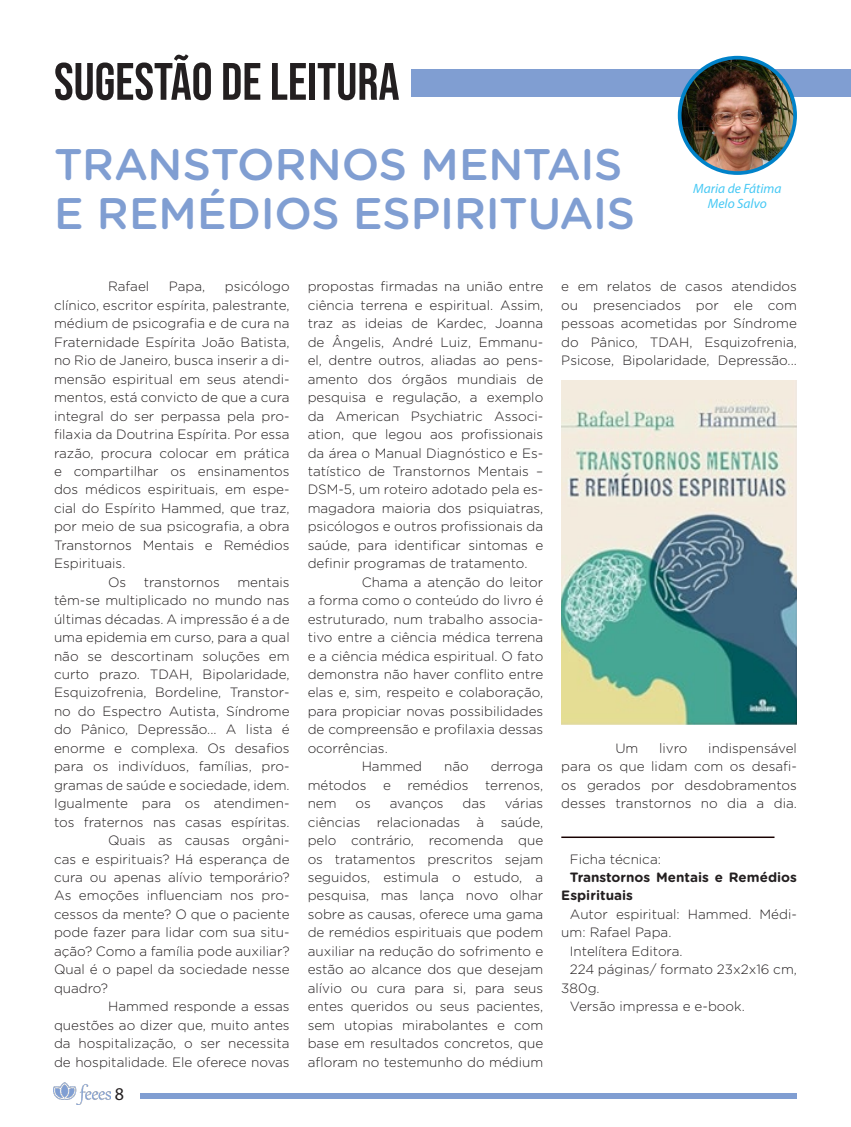
<style>
.page{position:relative;width:851px;height:1127px;background:#fff}
.page>*{position:absolute;margin:0;border:0;box-sizing:border-box;transform-origin:0 0}
.t1{font:52.5px "Bebas Neue";color:#231f20}
.t2{font:500 44.25px "Gotham Rounded";letter-spacing:-.005em;color:#809ed2}
.t3{font:18px "Myriad Pro";color:#231f20}
.t4{font:300 13.5px/18.5px "Gotham Rounded";color:#231f20;text-align:justify}
.t5{font:700 13.5px/18.5px "Gotham Rounded";color:#231f20}
.t6{font:italic 13.5px/15px "Myriad Pro";color:#45c8f4;text-align:center}
</style>
<div class="page">
<img style="left:54px;top:1082px;width:57px;height:22px">
<div style="left:140px;top:1093px;width:656px;height:6px;background:#809ed2"></div>
<div style="left:411px;top:70px;width:439px;height:27px;background:#809ed2"></div>
<img style="left:679px;top:58px;width:116px;height:115px;border-radius:58px">
<div style="left:677px;top:56px;width:119px;height:119px;border:4px solid #0082c9;border-radius:50%"></div>
<img style="left:561px;top:381px;width:235px;height:343px">
<hr style="left:561px;top:836px;width:213px;height:2px;background:#180000">
<p class="t1" style="left:54px;top:52px;width:347px">SUGESTÃO DE LEITURA</p>
<p class="t2" style="left:54px;top:133px;width:570px">TRANSTORNOS MENTAIS</p>
<p class="t2" style="left:54px;top:181px;width:582px">E REMÉDIOS ESPIRITUAIS</p>
<p class="t6" style="left:693px;top:181px;width:90px">Maria de Fátima<br>Melo Salvo</p>
<p class="t4" style="left:54px;top:277px;width:237px;text-indent:171px">psicólogo clínico, escritor espírita, palestrante, médium de psicografia e de cura na Fraternidade Espírita João Batista, no Rio de Janeiro, busca inserir a di&shy;mensão espiritual em seus atendi&shy;mentos, está convicto de que a cura integral do ser perpassa pela pro&shy;filaxia da Doutrina Espírita. Por essa razão, procura colocar em prática e compartilhar os ensinamentos dos médicos espirituais, em espe&shy;cial do Espírito Hammed, que traz, por meio de sua psicografia, a obra Transtornos Mentais e Remédios Espirituais.</p>
<p class="t4" style="left:108px;top:572px;width:20px">Os</p>
<p class="t4" style="left:144px;top:572px;width:77px">transtornos</p>
<p class="t4" style="left:108px;top:277px;width:43px">Rafael</p>
<p class="t4" style="left:169px;top:277px;width:38px">Papa,</p>
<p class="t4" style="left:54px;top:572px;width:237px;text-indent:183px">mentais têm-se multiplicado no mundo nas últimas décadas. A impressão é a de uma epidemia em curso, para a qual não se descortinam soluções em curto prazo. TDAH, Bipolaridade, Esquizofrenia, Bordeline, Transtor&shy;no do Espectro Autista, Síndrome do Pânico, Depressão... A lista é enorme e complexa. Os desafios para os indivíduos, famílias, pro&shy;gramas de saúde e sociedade, idem.<br>Igualmente para os atendimen&shy;tos fraternos nas casas espíritas.</p>
<p class="t4" style="left:54px;top:830px;width:237px;text-indent:54px">Quais as causas orgâni&shy;cas e espirituais? Há esperança de cura ou apenas alívio temporário?<br>As emoções influenciam nos pro&shy;cessos da mente? O que o paciente pode fazer para lidar com sua situ&shy;ação? Como a família pode auxiliar?<br>Qual é o papel da sociedade nesse quadro?</p>
<p class="t4" style="left:54px;top:996px;width:237px;text-indent:54px">Hammed responde a essas questões ao dizer que, muito antes da hospitalização, o ser necessita de hospitalidade. Ele oferece novas</p>
<h3 class="t3" style="left:115px;top:1083px;width:11px">8</h3>
<p class="t4" style="left:307px;top:277px;width:237px">propostas firmadas na união entre ciência terrena e espiritual. Assim, traz as ideias de Kardec, Joanna de Ângelis, André Luiz, Emmanu&shy;el, dentre outros, aliadas ao pens&shy;amento dos órgãos mundiais de pesquisa e regulação, a exemplo da American Psychiatric Associ&shy;ation, que legou aos profissionais da área o Manual Diagnóstico e Es&shy;tatístico de Transtornos Mentais – DSM-5, um roteiro adotado pela es&shy;magadora maioria dos psiquiatras, psicólogos e outros profissionais da saúde, para identificar sintomas e definir programas de tratamento.</p>
<p class="t4" style="left:307px;top:572px;width:237px;text-indent:54px">Chama a atenção do leitor a forma como o conteúdo do livro é estruturado, num trabalho associa&shy;tivo entre a ciência médica terrena e a ciência médica espiritual. O fato demonstra não haver conflito entre elas e, sim, respeito e colaboração, para propiciar novas possibilidades de compreensão e profilaxia dessas ocorrências.</p>
<p class="t4" style="left:361px;top:757px;width:62px">Hammed</p>
<p class="t4" style="left:444px;top:757px;width:26px">não</p>
<p class="t4" style="left:307px;top:757px;width:237px;text-indent:183px">derroga métodos e remédios terrenos, nem</p>
<p class="t4" style="left:355px;top:793px;width:17px">os</p>
<p class="t4" style="left:390px;top:793px;width:55px">avanços</p>
<p class="t4" style="left:462px;top:793px;width:25px">das</p>
<p class="t4" style="left:307px;top:793px;width:237px;text-indent:197px">várias ciências relacionadas à saúde, pelo contrário, recomenda que os tratamentos prescritos sejam seguidos, estimula o estudo, a pesquisa, mas lança novo olhar sobre as causas, oferece uma gama de remédios espirituais que podem auxiliar na redução do sofrimento e estão ao alcance dos que desejam alívio ou cura para si, para seus entes queridos ou seus pacientes, sem utopias mirabolantes e com base em resultados concretos, que afloram no testemunho do médium</p>
<p class="t4" style="left:561px;top:277px;width:237px">e em relatos de casos atendidos ou presenciados por ele com pessoas acometidas por Síndrome do Pânico, TDAH, Esquizofrenia, Psicose, Bipolaridade, Depressão...</p>
<p class="t4" style="left:561px;top:738px;width:237px;text-indent:147px">indispensável para os que lidam com os desafi&shy;os gerados por desdobramentos desses transtornos no dia a dia.</p>
<p class="t4" style="left:615px;top:738px;width:25px">Um</p>
<p class="t4" style="left:659px;top:738px;width:30px">livro</p>
<p class="t4" style="left:569px;top:849px;width:93px">Ficha técnica:</p>
<p class="t5" style="left:561px;top:867px;width:237px;text-indent:9px">Transtornos Mentais e Remédios<br>Espirituais</p>
<p class="t4" style="left:561px;top:904px;width:237px;text-indent:9px">Autor espiritual: Hammed. Médi&shy;um: Rafael Papa.</p>
<p class="t4" style="left:569px;top:941px;width:114px">Intelítera Editora.</p>
<p class="t4" style="left:561px;top:959px;width:237px;text-indent:9px">224 páginas/ formato 23x2x16 cm,<br>380g.</p>
<p class="t4" style="left:569px;top:996px;width:176px">Versão impressa e e-book.</p>
</div>
